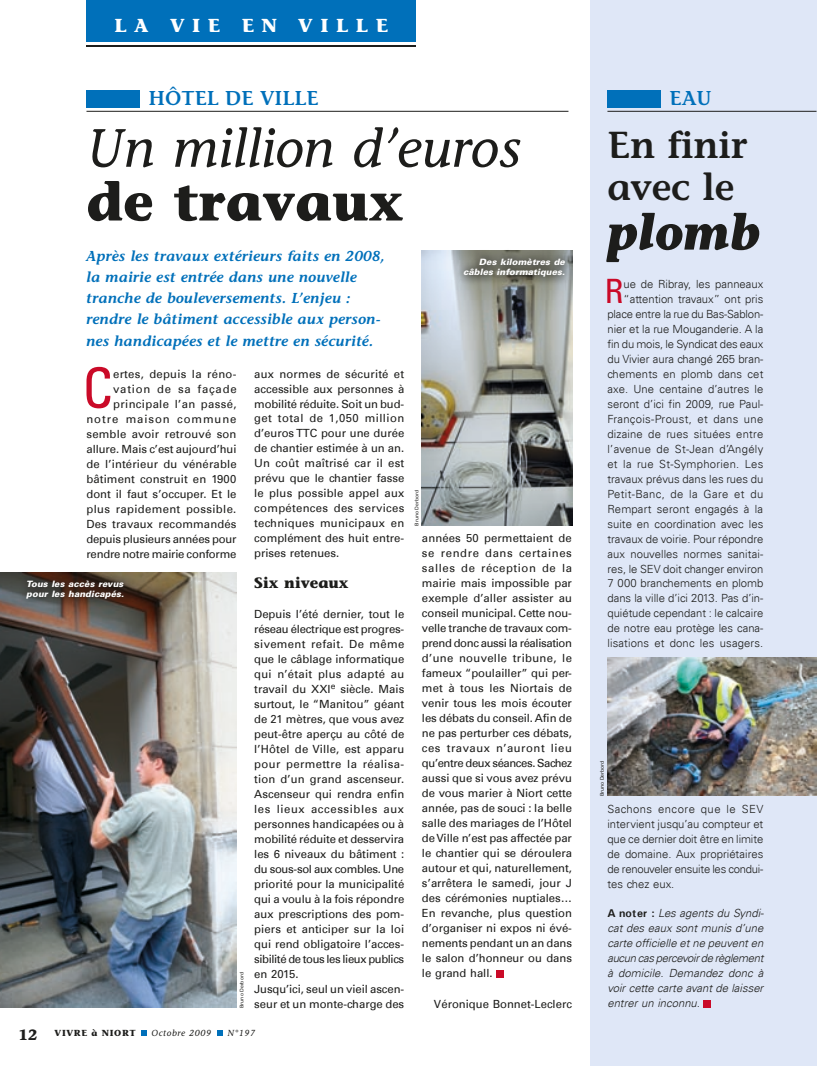
<style>
.page{position:relative;width:818px;height:1066px;background:#fff}
.page>*{position:absolute;margin:0;border:0;box-sizing:border-box;transform-origin:0 0}
.t1{font:55.5px "Univers 57 Condensed";color:#ca0a28}
.t2{font:italic 53.75px "Stone Informal";color:#1d1d1b}
.t3{font:700 53.75px "Stone Informal";color:#1d1d1b}
.t4{font:italic 700 50px "Stone Informal";color:#1d1d1b}
.t5{font:600 37.5px/41.2px "Stone Informal";color:#1d1d1b}
.t6{font:33.62px "Univers 57 Condensed";color:#ca0a28}
.t7{font:600 20px "Stone Informal";color:#0070ba}
.t8{font:700 18.75px "Stone Informal";letter-spacing:.4em;color:#fff}
.t9{font:700 15px "Stone Informal";color:#1d1d1b}
.t10{font:italic 600 14.38px/21.2px "Stone Informal";letter-spacing:.015em;color:#0070ba}
.t11{font:11.25px/15px "Univers 55";color:#1d1d1b;text-align:justify}
.t12{font:300 11.25px/15px "Univers 45";color:#1d1d1b;text-align:right}
.t13{font:italic 300 11.25px/15px "Univers 45";color:#1d1d1b;text-align:justify}
.t14{font:italic 900 8.75px/10.6px "Univers";letter-spacing:.005em;color:#fff}
.t15{font:italic 8.75px "Stone Informal";letter-spacing:.075em;color:#1d1d1b}
.t16{font:700 8.75px "Stone Informal";letter-spacing:.075em;color:#1d1d1b}
.t17{font:5px "Univers 55";color:#1d1d1b}
.s1{font-size:15px}
.s2{font-family:"Univers";font-weight:700;font-style:normal}
</style>
<div class="page">
<div style="left:590px;top:0;width:226px;height:1066px;background:#dfe7f7"></div>
<div style="left:496px;top:970px;width:7px;height:8px;background:#ca0a28"></div>
<svg style="left:141px;top:1031px;width:5px;height:5px"></svg>
<svg style="left:217px;top:1031px;width:5px;height:5px"></svg>
<div style="left:86px;top:90px;width:54px;height:18px;background:#0070ba"></div>
<hr style="left:86px;top:111px;width:482px;height:1px;background:#1d1d1b">
<div style="left:704px;top:1000px;width:7px;height:8px;background:#ca0a28"></div>
<div style="left:607px;top:90px;width:54px;height:18px;background:#0070ba"></div>
<hr style="left:607px;top:111px;width:209px;height:1px;background:#1d1d1b">
<div style="left:86px;top:0;width:330px;height:42px;background:#0070ba"></div>
<hr style="left:86px;top:45px;width:330px;height:2px;background:#1d1d1b">
<img style="left:0;top:572px;width:236px;height:436px">
<img style="left:422px;top:251px;width:150px;height:274px">
<img style="left:607px;top:657px;width:209px;height:139px">
<div style="left:15px;top:569px;width:116px;height:38px;background:#1d1d1b;opacity:.85"></div>
<div style="left:453px;top:247px;width:119px;height:38px;background:#1d1d1b;opacity:.85"></div>
<h3 class="t8" style="left:114px;top:14px;width:275px">la v ie en v ille</h3>
<h3 class="t7" style="left:148px;top:86px;width:172px">hôtel de ville</h3>
<h2 class="t2" style="left:86px;top:116px;width:435px">Un million d’euros</h2>
<h2 class="t3" style="left:86px;top:168px;width:319px">de travaux</h2>
<p class="t10" style="left:86px;top:245px;width:300px">Après les travaux extérieurs faits en 2008, la mairie est entrée dans une nouvelle tranche de bouleversements. L’enjeu : rendre le bâtiment accessible aux person&shy;nes handicapées et le mettre en sécurité.</p>
<h1 class="t1" style="left:82px;top:352px;width:32px">C</h1>
<p class="t11" style="left:86px;top:366px;width:152px;text-align:right">ertes, depuis la réno&shy;vation de sa façade principale l’an passé, notre maison commune semble avoir retrouvé son allure. Mais c’est aujourd’hui de l’intérieur du vénérable bâtiment construit en 1900 dont il faut s’occuper. Et le plus rapidement possible.<br>Des travaux recommandés depuis plusieurs années pour rendre notre mairie conforme</p>
<p class="t11" style="left:254px;top:366px;width:152px">aux normes de sécurité et accessible aux personnes à mobilité réduite. Soit un bud&shy;get total de 1,050 million d’euros TTC pour une durée de chantier estimée à un an.<br>Un coût maîtrisé car il est prévu que le chantier fasse le plus possible appel aux compétences des services techniques municipaux en complément des huit entre&shy;prises retenues.</p>
<h3 class="t9" style="left:254px;top:573px;width:96px">Six niveaux</h3>
<p class="t11" style="left:254px;top:606px;width:152px;text-align:left">Depuis l’été dernier, tout le réseau électrique est progres&shy;sivement refait. De même que le câblage informatique qui n’était plus adapté au travail du XXI<sup>e</sup> siècle. Mais surtout, le “Manitou” géant de 21 mètres, que vous avez peut-être aperçu au côté de l’Hôtel de Ville, est apparu pour permettre la réalisa&shy;tion d’un grand ascenseur.<br>Ascenseur qui rendra enfin les lieux accessibles aux personnes handicapées ou à mobilité réduite et desservira les 6 niveaux du bâtiment : du sous-sol aux combles. Une priorité pour la municipalité qui a voulu à la fois répondre aux prescriptions des pom&shy;piers et anticiper sur la loi qui rend obligatoire l’acces&shy;sibilité de tous les lieux publics en 2015.<br>Jusqu’ici, seul un vieil ascen&shy;seur et un monte-charge des</p>
<p class="t14" style="left:26px;top:578px;width:99px">Tous les accès revus pour les handicapés.</p>
<p class="t17" style="left:239px;top:1008px;width:37px;rotate:-90deg">Bruno Derbord</p>
<p class="t16" style="left:19px;top:1027px;width:119px"><span class="s1">12</span> Vivre à Niort</p>
<p class="t15" style="left:152px;top:1028px;width:61px">Octobre 2009</p>
<p class="t15" style="left:228px;top:1028px;width:29px">N°197</p>
<p class="t14" style="left:463px;top:256px;width:103px;text-align:right">Des kilomètres de câbles informatiques.</p>
<p class="t17" style="left:414px;top:525px;width:37px;rotate:-90deg">Bruno Derbord</p>
<p class="t11" style="left:422px;top:531px;width:152px">années 50 permettaient de se rendre dans certaines salles de réception de la mairie mais impossible par exemple d’aller assister au conseil municipal. Cette nou&shy;velle tranche de travaux com&shy;prend donc aussi la réalisation d’une nouvelle tribune, le fameux “poulailler” qui per&shy;met à tous les Niortais de venir tous les mois écouter les débats du conseil. Afin de ne pas perturber ces débats, ces travaux n’auront lieu qu’entre deux séances. Sachez aussi que si vous avez prévu de vous marier à Niort cette année, pas de souci : la belle salle des mariages de l’Hôtel de Ville n’est pas affectée par le chantier qui se déroulera autour et qui, naturellement, s’arrêtera le samedi, jour J des cérémonies nuptiales… En revanche, plus question d’organiser ni expos ni évé&shy;nements pendant un an dans le salon d’honneur ou dans le grand hall.</p>
<p class="t11" style="left:434px;top:996px;width:140px">Véronique Bonnet-Leclerc</p>
<h3 class="t7" style="left:669px;top:86px;width:44px">EAU</h3>
<h3 class="t5" style="left:607px;top:125px;width:142px">En finir avec le</h3>
<h3 class="t4" style="left:607px;top:202px;width:155px">plomb</h3>
<h3 class="t6" style="left:605px;top:269px;width:20px">R</h3>
<p class="t12" style="left:607px;top:276px;width:157px">ue de Ribray, les panneaux “attention travaux” ont pris place entre la rue du Bas-Sablon&shy;nier et la rue Mouganderie. A la fin du mois, le Syndicat des eaux du Vivier aura changé 265 bran&shy;chements en plomb dans cet axe. Une centaine d’autres le seront d’ici fin 2009, rue Paul-<br>François-Proust, et dans une dizaine de rues situées entre l’avenue de St-Jean d’Angély et la rue St-Symphorien. Les travaux prévus dans les rues du<br>Petit-Banc, de la Gare et du<br>Rempart seront engagés à la suite en coordination avec les travaux de voirie. Pour répondre aux nouvelles normes sanitai&shy;res, le SEV doit changer environ<br>7 000 branchements en plomb dans la ville d’ici 2013. Pas d’in&shy;quiétude cependant : le calcaire de notre eau protège les cana&shy;lisations et donc les usagers.</p>
<p class="t17" style="left:599px;top:796px;width:37px;rotate:-90deg">Bruno Derbord</p>
<p class="t12" style="left:607px;top:801px;width:157px;text-align:justify">Sachons encore que le SEV intervient jusqu’au compteur et que ce dernier doit être en limite de domaine. Aux propriétaires de renouveler ensuite les condui&shy;tes chez eux.</p>
<p class="t13" style="left:607px;top:906px;width:158px"><span class="s2">A noter :</span> Les agents du Syndi&shy;cat des eaux sont munis d’une carte officielle et ne peuvent en aucun cas percevoir de règlement à domicile. Demandez donc à voir cette carte avant de laisser entrer un inconnu.</p>
</div>
